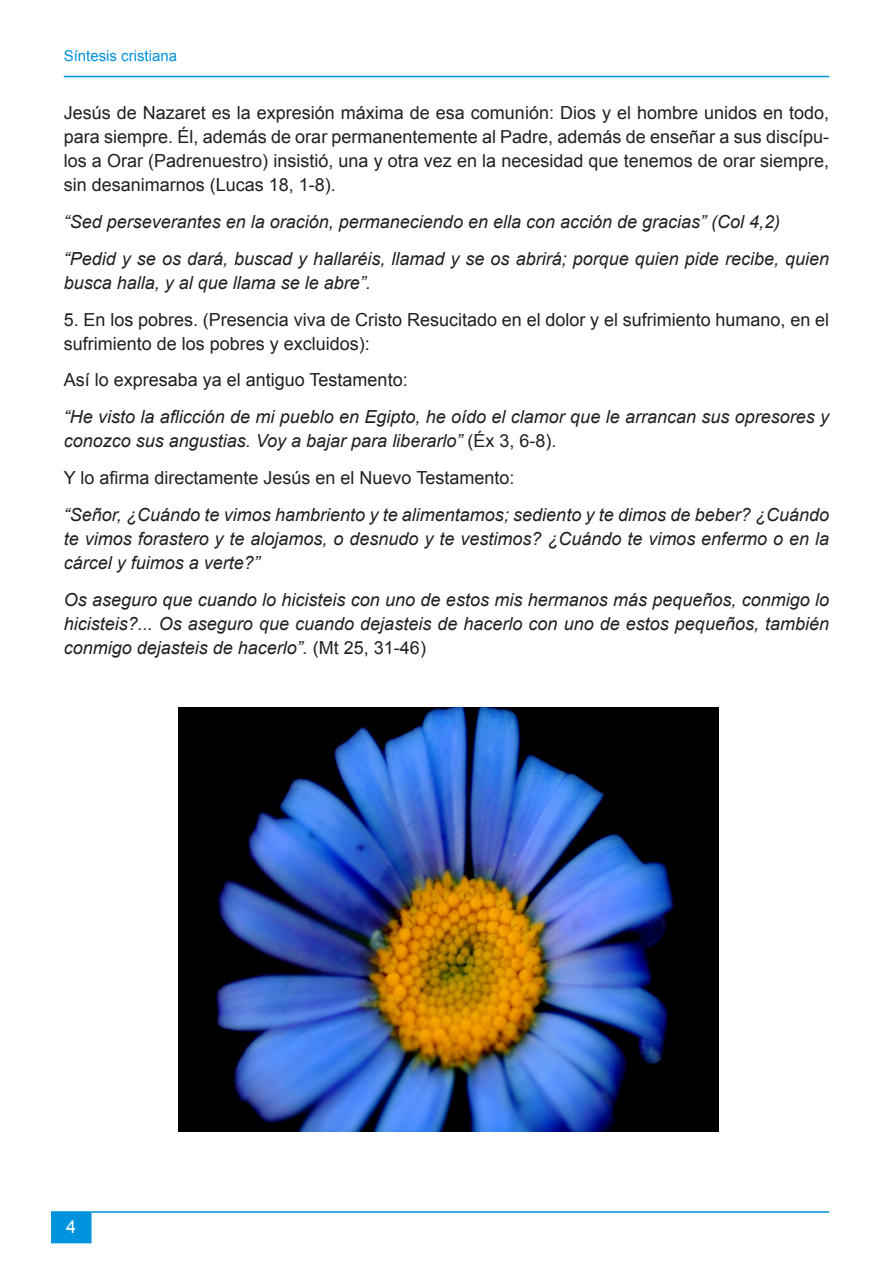
<style>
.page{position:relative;width:893px;height:1263px;background:#fff}
.page>*{position:absolute;margin:0;border:0;box-sizing:border-box;transform-origin:0 0}
.Texto{font:italic 18px/24px "Arial";color:#231f20}
.Texto-2{font:18px/24px "Arial";color:#231f20;text-align:justify}
.t1{font:18px "Arial";color:#fff}
.t2{font:15px "Arial";color:#0093dd}
.s1{font-style:normal}
</style>
<div class="page">
<hr style="left:91px;top:1211px;width:738px;height:2px;background:#0093dd">
<div style="left:52px;top:1212px;width:39px;height:30px;background:#0093dd"></div>
<div style="left:51px;top:1211px;width:41px;height:32px;border:2px solid #0093dd"></div>
<hr style="left:64px;top:76px;width:765px;height:1px;background:#0093dd">
<img style="left:179px;top:708px;width:540px;height:423px">
<p class="t2" style="left:64px;top:45px;width:115px">Síntesis cristiana</p>
<p class="Texto-2" style="left:64px;top:101px;width:767px">Jesús de Nazaret es la expresión máxima de esa comunión: Dios y el hombre unidos en todo, para siempre. Él, además de orar permanentemente al Padre, además de enseñar a sus discípu&shy;los a Orar (Padrenuestro) insistió, una y otra vez en la necesidad que tenemos de orar siempre, sin desanimarnos (Lucas 18, 1-8).</p>
<p class="Texto" style="left:64px;top:210px;width:718px">“Sed perseverantes en la oración, permaneciendo en ella con acción de gracias” (Col 4,2)</p>
<p class="Texto" style="left:64px;top:247px;width:767px">“Pedid y se os dará, buscad y hallaréis, llamad y se os abrirá; porque quien pide recibe, quien busca halla, y al que llama se le abre”.</p>
<p class="Texto-2" style="left:64px;top:308px;width:767px">5. En los pobres. (Presencia viva de Cristo Resucitado en el dolor y el sufrimiento humano, en el sufrimiento de los pobres y excluidos):</p>
<p class="Texto-2" style="left:64px;top:368px;width:345px">Así lo expresaba ya el antiguo Testamento:</p>
<p class="Texto" style="left:64px;top:405px;width:767px">“He visto la aflicción de mi pueblo en Egipto, he oído el clamor que le arrancan sus opresores y conozco sus angustias. Voy a bajar para liberarlo” <span class="s1">(Éx 3, 6-8).</span></p>
<p class="Texto-2" style="left:64px;top:466px;width:452px">Y lo afirma directamente Jesús en el Nuevo Testamento:</p>
<p class="Texto" style="left:64px;top:503px;width:767px;text-align:justify">“Señor, ¿Cuándo te vimos hambriento y te alimentamos; sediento y te dimos de beber? ¿Cuándo te vimos forastero y te alojamos, o desnudo y te vestimos? ¿Cuándo te vimos enfermo o en la cárcel y fuimos a verte?”</p>
<p class="Texto" style="left:64px;top:587px;width:767px;text-align:justify">Os aseguro que cuando lo hicisteis con uno de estos mis hermanos más pequeños, conmigo lo hicisteis?... Os aseguro que cuando dejasteis de hacerlo con uno de estos pequeños, también conmigo dejasteis de hacerlo”. <span class="s1">(Mt 25, 31-46)</span></p>
<p class="t1" style="left:66px;top:1215px;width:12px">4</p>
</div>
